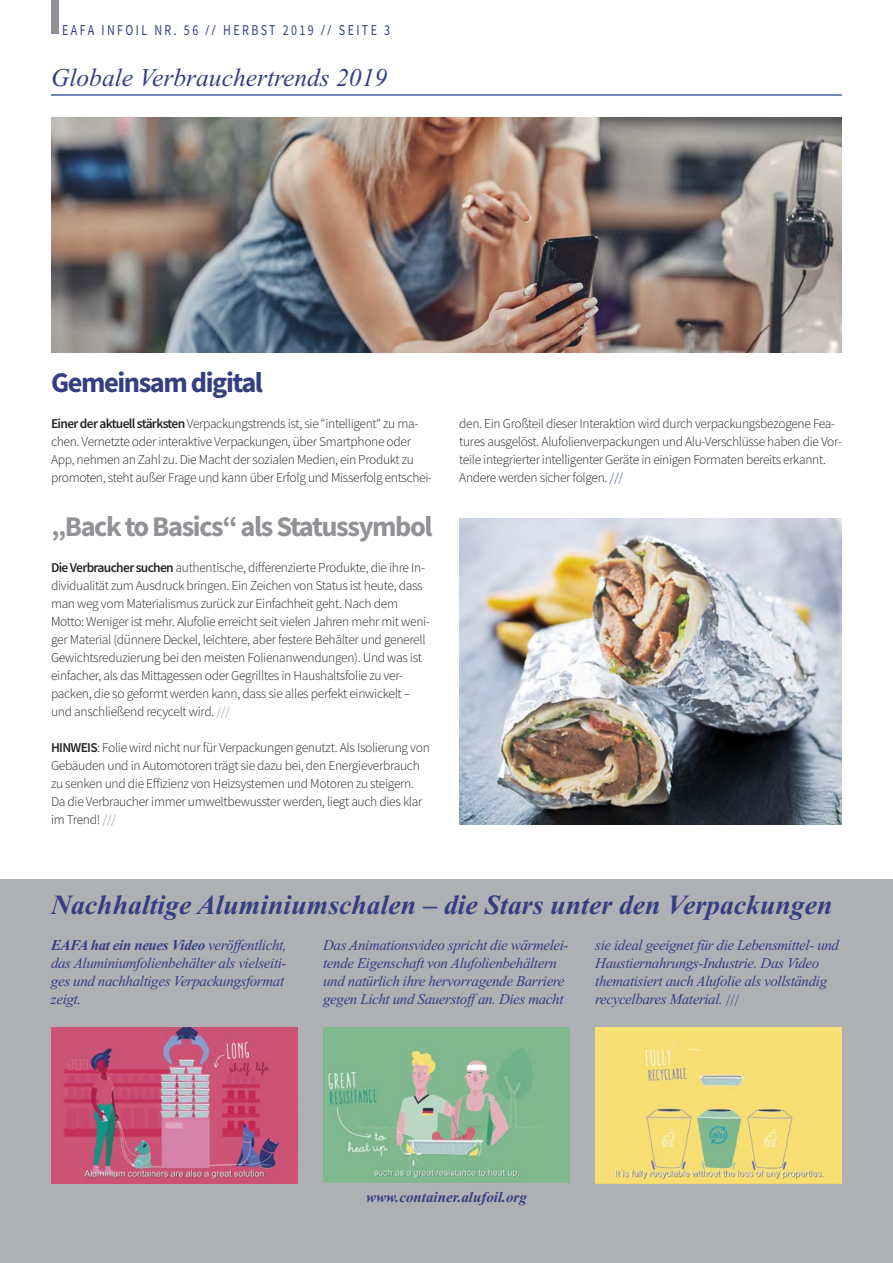
<style>
.page{position:relative;width:893px;height:1263px;background:#fff}
.page>*{position:absolute;margin:0;border:0;box-sizing:border-box;transform-origin:0 0}
.t1{font:700 28.5px "Source Sans Pro";letter-spacing:-.05em;color:#909295}
.t2{font:700 28.5px "Source Sans Pro";letter-spacing:-.05em;color:#333f81}
.t3{font:italic 700 27.75px "Times New Roman";color:#333f81}
.t4{font:italic 25.5px "Times New Roman";color:#333f81}
.t5{font:italic 15px/18px "Times New Roman";letter-spacing:-.025em;color:#333f81}
.t6{font:15px "Source Sans Pro";letter-spacing:.2em;color:#333f81;scale:.8 1}
.t7{font:italic 700 15px "Times New Roman";color:#333f81}
.t8{font:300 13.5px/18px "Source Sans Pro";letter-spacing:-.025em;color:#272526}
.s1{font-family:"Trade Gothic Cond Eighteen";font-size:13.5px}
.s2{font-weight:600}
.s3{color:#333f81}
.s4{color:#909295}
.s5{font-weight:700}
.s6{font-family:"Source Sans Pro";font-weight:300;font-style:normal;font-size:13.5px}
</style>
<div class="page">
<div style="left:0;top:879px;width:893px;height:384px;background:#aeb0b4"></div>
<div style="left:51px;top:0;width:7px;height:34px;background:#909295"></div>
<hr style="left:51px;top:94px;width:791px;height:2px;background:#4362a2">
<img style="left:51px;top:1027px;width:247px;height:156px">
<img style="left:595px;top:1027px;width:247px;height:156px">
<img style="left:323px;top:1027px;width:247px;height:156px">
<img style="left:51px;top:118px;width:790px;height:235px">
<img style="left:459px;top:518px;width:383px;height:306px">
<p class="t6" style="left:62px;top:24px;width:411px">EAFA INFOIL NR. 56 <span class="s1">//</span> HERBST 2019 <span class="s1">//</span> SEITE 3</p>
<h3 class="t4" style="left:51px;top:62px;width:338px">Globale Verbrauchertrends 2019</h3>
<h1 class="t2" style="left:51px;top:372px;width:214px">Gemeinsam digital</h1>
<p class="t8" style="left:51px;top:416px;width:382px"><span class="s2">Einer der aktuell stärksten</span> Verpackungstrends ist, sie “intelligent“ zu ma&shy;chen. Vernetzte oder interaktive Verpackungen, über Smartphone oder App, nehmen an Zahl zu. Die Macht der sozialen Medien, ein Produkt zu promoten, steht außer Frage und kann über Erfolg und Misserfolg entschei-</p>
<p class="t8" style="left:459px;top:416px;width:384px">den. Ein Großteil dieser Interaktion wird durch verpackungsbezogene Fea&shy;tures ausgelöst. Alufolienverpackungen und Alu-Verschlüsse haben die Vor&shy;teile integrierter intelligenter Geräte in einigen Formaten bereits erkannt.<br>Andere werden sicher folgen. <span class="s3">///</span></p>
<h1 class="t1" style="left:51px;top:516px;width:383px">„Back to Basics“ als Statussymbol</h1>
<p class="t8" style="left:51px;top:560px;width:381px"><span class="s2">Die Verbraucher suchen</span>authentische, differenzierte Produkte, die ihre In&shy;dividualität zum Ausdruck bringen. Ein Zeichen von Status ist heute, dass man weg vom Materialismus zurück zur Einfachheit geht. Nach dem Motto: Weniger ist mehr. Alufolie erreicht seit vielen Jahren mehr mit weni&shy;ger Material (dünnere Deckel, leichtere, aber festere behälter und generell Gewichtsreduzierung bei den meisten Folienanwendungen). Und was ist einfacher, als das Mittagessen oder Gegrilltes in Haushaltsfolie zu ver&shy;packen, die so geformt werden kann, dass sie alles perfekt einwickelt – und anschließend recycelt wird. <span class="s4">///</span></p>
<p class="t8" style="left:51px;top:740px;width:380px"><span class="s2">HINWEIS</span>: Folie wird nicht nur für Verpackungen genutzt. Als Isolierung von Gebäuden und in Automotoren trägt sie dazu bei, den Energieverbrauch zu senken und die Effizienz von Heizsystemen und Motoren zu steigern.<br>Da die Verbraucher immer umweltbewusster werden, liegt auch dies klar im Trend! <span class="s4">///</span></p>
<h2 class="t3" style="left:51px;top:888px;width:783px">Nachhaltige Aluminiumschalen – die Stars unter den Verpackungen</h2>
<p class="t5" style="left:51px;top:936px;width:237px"><span class="s5">EAFA hat ein neues Video</span> veröffentlicht, das Aluminiumfolienbehälter als vielseiti&shy;ges und nachhaltiges Verpackungsformat zeigt.</p>
<p class="t5" style="left:323px;top:936px;width:247px">Das Animationsvideo spricht die wärmelei&shy;tende Eigenschaft von Alufolienbehältern und natürlich ihre hervorragende Barriere gegen Licht und Sauerstoff an. Dies macht</p>
<p class="t5" style="left:595px;top:936px;width:245px">sie ideal geeignet für die Lebensmittel- und Haustiernahrungs-Industrie. Das Video thematisiert auch Alufolie als vollständig recycelbares Material. <span class="s6">///</span></p>
<p class="t7" style="left:366px;top:1188px;width:162px">www.container.alufoil.org</p>
</div>
